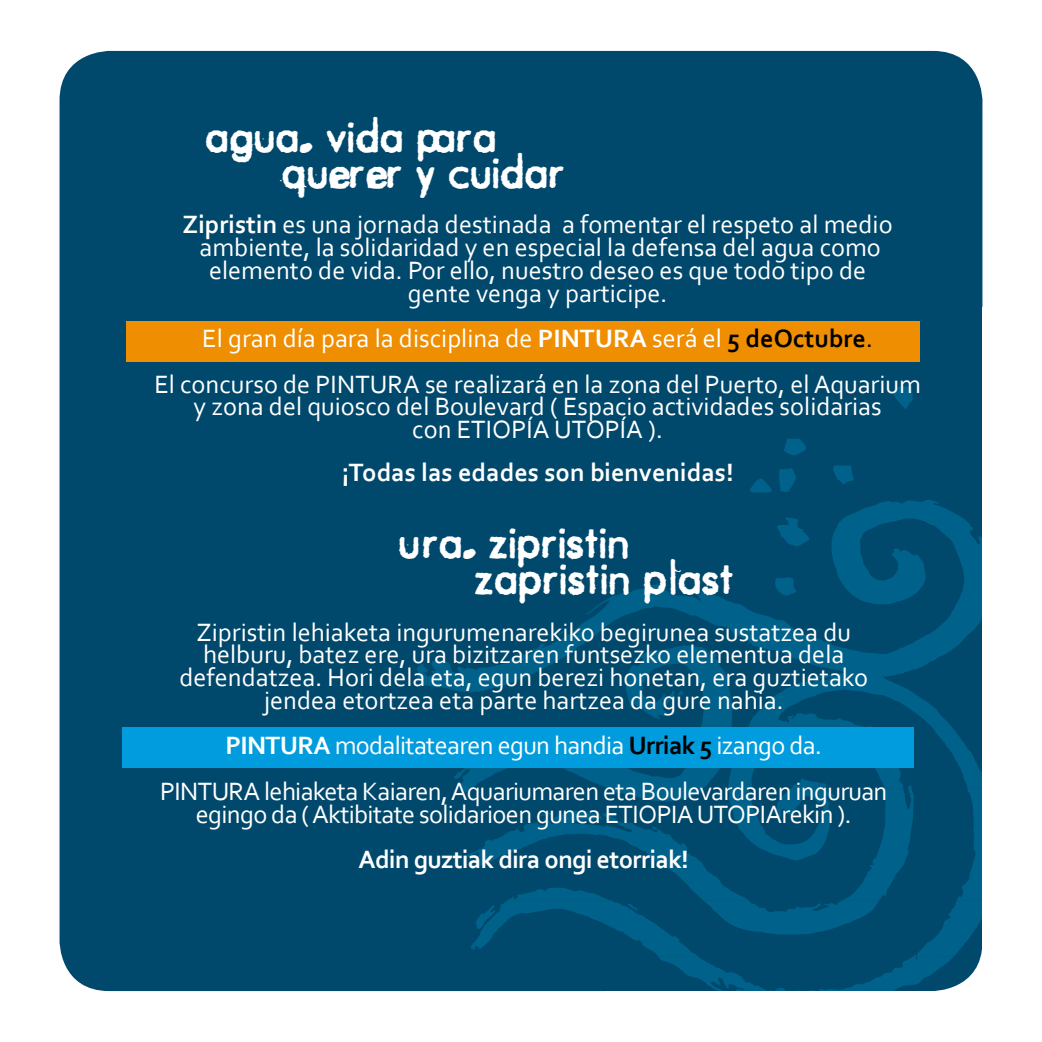
<style>
.page{position:relative;width:1042px;height:1042px;background:#fff}
.page>*{position:absolute;margin:0;border:0;box-sizing:border-box;transform-origin:0 0}
.t1{font:46.9px/36.4px "City Contrasts";color:#fff}
.t2{font:26.25px/22.8px "Corbel";color:#fff;text-align:center}
.t3{font:26.25px/45.5px "Corbel";letter-spacing:-.025em;color:#fff;text-align:center}
.t4{font:700 26.25px "Corbel";color:#fff}
.t5{font:700 26.25px "Corbel";letter-spacing:-.025em;color:#fff}
.s1{font-weight:700}
.s2{font-weight:700;color:#000}
.s3{color:#000}
</style>
<div class="page">
<div style="left:60px;top:51px;width:922px;height:940px;background:#00496c;border-radius:50px"></div>
<svg style="left:893px;top:386px;width:20px;height:23px"></svg>
<svg style="left:784px;top:439px;width:22px;height:16px"></svg>
<svg style="left:833px;top:465px;width:21px;height:19px"></svg>
<svg style="left:779px;top:468px;width:17px;height:24px"></svg>
<svg style="left:750px;top:479px;width:21px;height:13px"></svg>
<svg style="left:466px;top:788px;width:516px;height:70px"></svg>
<svg style="left:417px;top:500px;width:565px;height:288px"></svg>
<svg style="left:776px;top:517px;width:33px;height:29px"></svg>
<svg style="left:964px;top:534px;width:18px;height:43px"></svg>
<svg style="left:775px;top:577px;width:21px;height:18px"></svg>
<svg style="left:681px;top:586px;width:7px;height:5px"></svg>
<svg style="left:654px;top:595px;width:6px;height:3px"></svg>
<svg style="left:621px;top:597px;width:12px;height:7px"></svg>
<svg style="left:704px;top:597px;width:22px;height:13px"></svg>
<svg style="left:558px;top:630px;width:7px;height:6px"></svg>
<svg style="left:769px;top:724px;width:13px;height:3px"></svg>
<svg style="left:440px;top:645px;width:292px;height:156px"></svg>
<svg style="left:539px;top:812px;width:56px;height:9px"></svg>
<svg style="left:471px;top:829px;width:511px;height:163px"></svg>
<div style="left:126px;top:321px;width:794px;height:41px;background:#ef8e00"></div>
<div style="left:122px;top:727px;width:791px;height:41px;background:#009cde"></div>
<div style="left:605px;top:991px;width:407px;height:41px;background:#fff"></div>
<h1 class="t1" style="left:281px;top:121px;width:286px;text-indent:-76px">agua. vida para querer y cuidar</h1>
<p class="t2" style="left:183px;top:213px;width:711px"><span class="s1">Zipristin</span> es una jornada destinada a fomentar el respeto al medio ambiente, la solidaridad y en especial la defensa del agua como elemento de vida. Por ello, nuestro deseo es que todo tipo de gente venga y participe.</p>
<p class="t2" style="left:154px;top:315px;width:768px;line-height:45.5px">El gran día para la disciplina de <span class="s1">PINTURA</span> será el <span class="s2">5 deOctubre</span><span class="s3">.<br></span>El concurso de PINTURA se realizará en la zona del Puerto, el Aquarium</p>
<p class="t2" style="left:193px;top:395px;width:690px">y zona del quiosco del Boulevard ( Espacio actividades solidarias con ETIOPÍA UTOPÍA ).</p>
<p class="t4" style="left:342px;top:456px;width:393px">¡Todas las edades son bienvenidas!</p>
<h1 class="t1" style="left:474px;top:527px;width:261px;text-indent:-76px">ura. zipristin zapristin plast</h1>
<p class="t2" style="left:179px;top:620px;width:690px">Zipristin lehiaketa ingurumenarekiko begirunea sustatzea du helburu, batez ere, ura bizitzaren funtsezko elementua dela defendatzea. Hori dela eta, egun berezi honetan, era guztietako jendea etortzea eta parte hartzea da gure nahia.</p>
<p class="t3" style="left:160px;top:722px;width:729px"><span class="s1">PINTURA</span> modalitatearen egun handia <span class="s2">Urriak 5</span> izango da.<br>PINTURA lehiaketa Kaiaren, Aquariumaren eta Boulevardaren inguruan</p>
<p class="t3" style="left:196px;top:790px;width:657px">egingo da ( Aktibitate solidarioen gunea ETIOPIA UTOPIArekin ).</p>
<p class="t5" style="left:358px;top:843px;width:332px">Adin guztiak dira ongi etorriak!</p>
</div>
